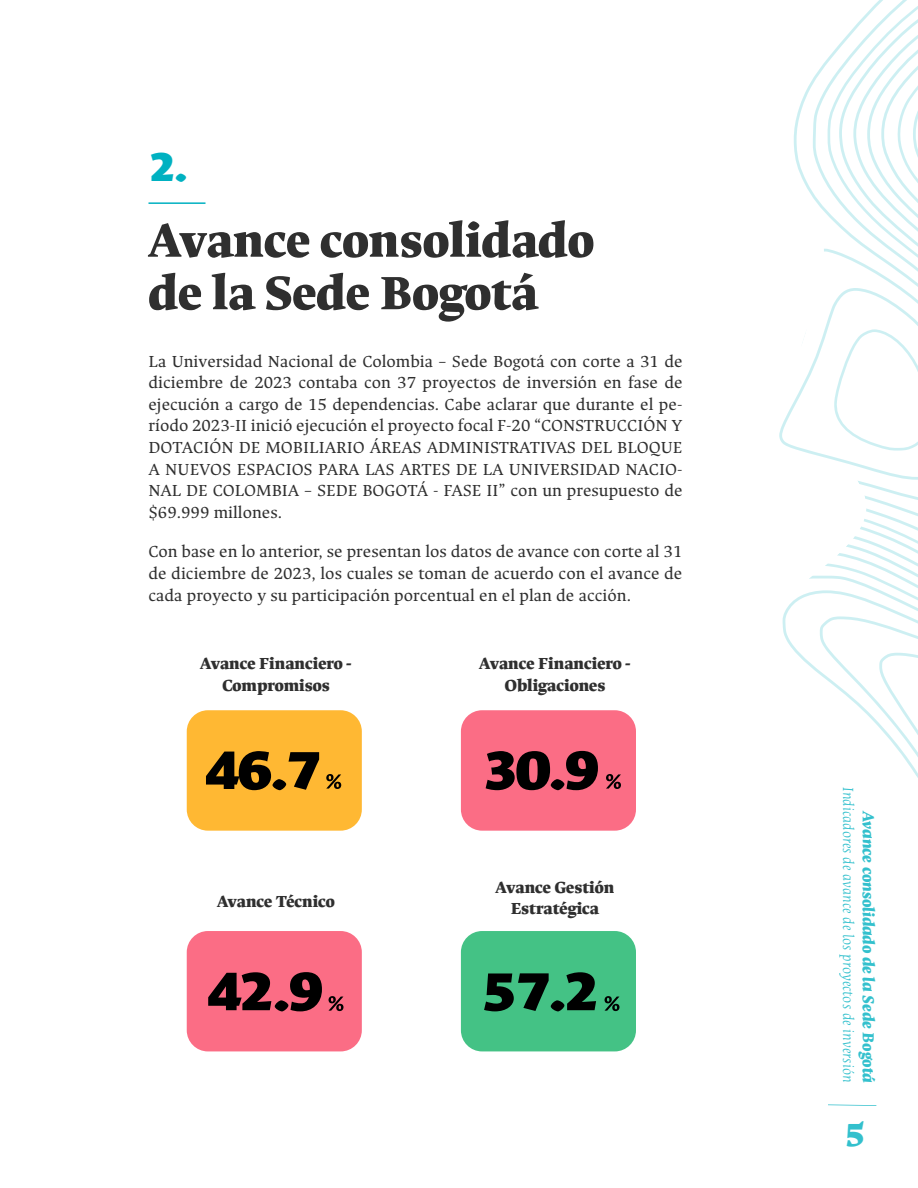
<style>
.page{position:relative;width:918px;height:1188px;background:#fff}
.page>*{position:absolute;margin:0;border:0;box-sizing:border-box;transform-origin:0 0}
.t1{font:900 60px "Ancizar Sans";color:#000}
.t2{font:900 52.5px/52.5px "Ancizar Serif";color:#2f2f2f}
.t3{font:900 45px "Ancizar Sans";color:#00b1c1}
.t4{font:900 36px "Ancizar Serif";color:#00b1c1}
.t5{font:18px/21.6px "Ancizar Serif";color:#2f2f2f;text-align:justify}
.t6{font:900 18px/21.6px "Ancizar Serif";color:#2f2f2f;text-align:center}
.t7{font:italic 900 18px "Ancizar Serif";color:#00b1c1}
.t8{font:italic 300 16.5px "Ancizar Serif";color:#00b1c1}
</style>
<div class="page">
<svg style="left:779px;top:62px;width:139px;height:716px"></svg>
<svg style="left:825px;top:0;width:93px;height:729px"></svg>
<svg style="left:828px;top:1104px;width:48px;height:2px"></svg>
<div style="left:187px;top:710px;width:175px;height:121px;background:#ffb833;border-radius:21px"></div>
<div style="left:187px;top:931px;width:175px;height:120px;background:#fb6d85;border-radius:21px"></div>
<div style="left:461px;top:710px;width:175px;height:121px;background:#fb6d85;border-radius:21px"></div>
<div style="left:461px;top:931px;width:175px;height:120px;background:#44c285;border-radius:21px"></div>
<hr style="left:148px;top:202px;width:58px;height:2px;background:#00b1c1">
<svg style="left:326px;top:774px;width:15px;height:15px"></svg>
<svg style="left:329px;top:996px;width:15px;height:15px"></svg>
<svg style="left:605px;top:996px;width:15px;height:15px"></svg>
<svg style="left:606px;top:774px;width:15px;height:15px"></svg>
<h3 class="t3" style="left:150px;top:141px;width:38px">2.</h3>
<h2 class="t2" style="left:148px;top:215px;width:447px">Avance consolidado de la Sede Bogotá</h2>
<p class="t5" style="left:148px;top:350px;width:536px">La Universidad Nacional de Colombia – Sede Bogotá con corte a 31 de diciembre de 2023 contaba con 37 proyectos de inversión en fase de ejecución a cargo de 15 dependencias. Cabe aclarar que durante el pe&shy;ríodo 2023-II inició ejecución el proyecto focal F-20 “CONSTRUCCIÓN Y DOTACIÓN DE MOBILIARIO ÁREAS ADMINISTRATIVAS DEL BLOQUE A NUEVOS ESPACIOS PARA LAS ARTES DE LA UNIVERSIDAD NACIO-NAL DE COLOMBIA – SEDE BOGOTÁ - FASE II” con un presupuesto de $69.999 millones.</p>
<p class="t5" style="left:148px;top:541px;width:535px">Con base en lo anterior, se presentan los datos de avance con corte al 31 de diciembre de 2023, los cuales se toman de acuerdo con el avance de cada proyecto y su participación porcentual en el plan de acción.</p>
<p class="t6" style="left:200px;top:653px;width:153px">Avance Financiero -<br>Compromisos</p>
<p class="t6" style="left:479px;top:653px;width:153px">Avance Financiero -<br>Obligaciones</p>
<h1 class="t1" style="left:204px;top:736px;width:118px">46.7</h1>
<h1 class="t1" style="left:483px;top:736px;width:118px">30.9</h1>
<p class="t6" style="left:217px;top:891px;width:119px">Avance Técnico</p>
<p class="t6" style="left:496px;top:876px;width:120px">Avance Gestión<br>Estratégica</p>
<h1 class="t1" style="left:207px;top:957px;width:118px">42.9</h1>
<h1 class="t1" style="left:483px;top:957px;width:118px">57.2</h1>
<p class="t8" style="left:858px;top:787px;width:298px;rotate:90deg">Indicadores de avance de los proyectos de inversión</p>
<h3 class="t4" style="left:843px;top:1113px;width:23px">5</h3>
<p class="t7" style="left:879px;top:811px;width:274px;rotate:90deg">Avance consolidado de la Sede Bogotá</p>
</div>
